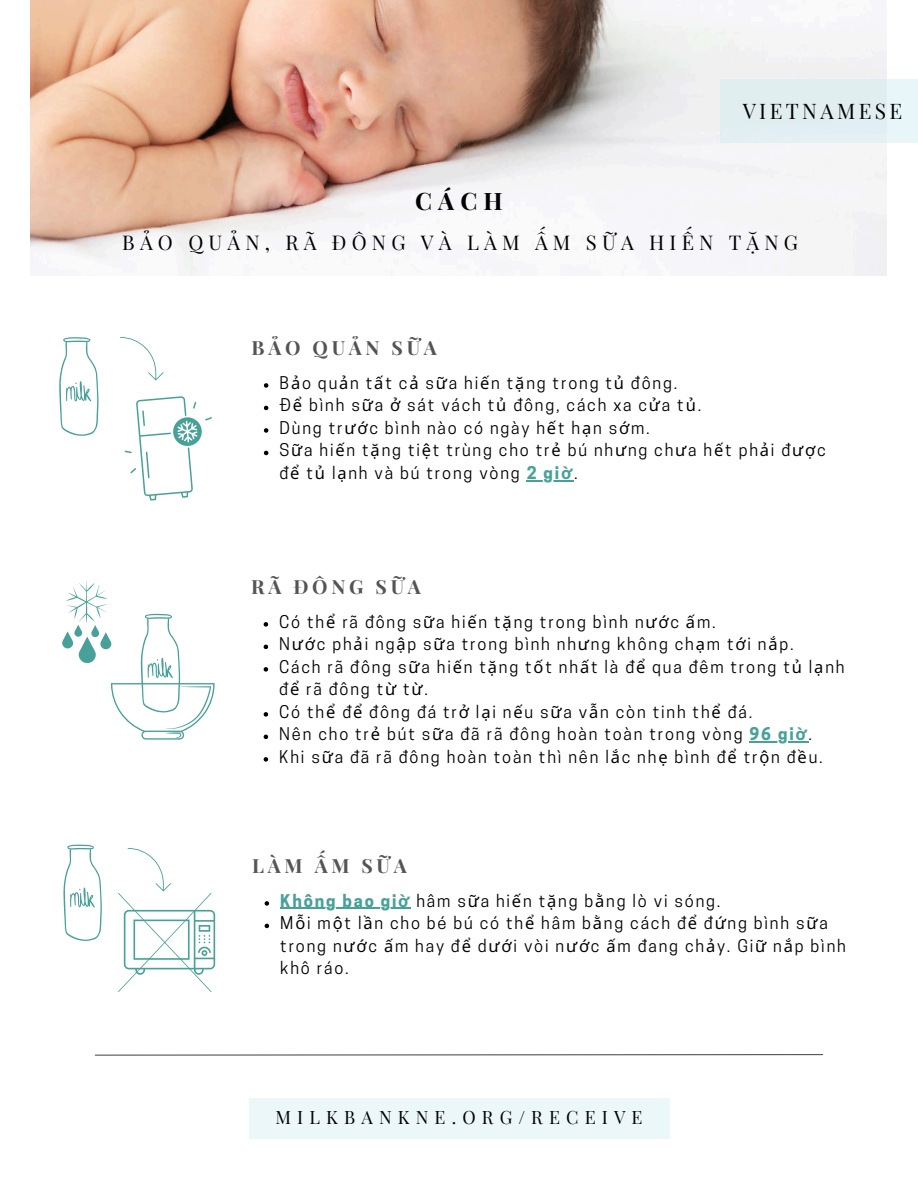
<style>
.page{position:relative;width:918px;height:1188px;background:#fff}
.page>*{position:absolute;margin:0;border:0;box-sizing:border-box;transform-origin:0 0}
.t1{font:700 24px "Playfair Display";color:#000}
.t2{font:21px "Playfair Display";letter-spacing:.16em;color:#000}
.t3{font:20.25px "Playfair Display";letter-spacing:.255em;color:#000}
.t4{font:700 19.5px "Playfair Display";letter-spacing:.19em;color:#545454}
.t5{font:18px "Playfair Display";letter-spacing:.34em;color:#000}
.t6{font:16.5px/22.5px "Cooper Hewitt";letter-spacing:.11em;color:#000}
.s1{font-family:"Noto Sans"}
.s2{font-weight:700;color:#48a199}
.s3{font-family:"Noto Sans";font-weight:700;color:#48a199}
</style>
<div class="page">
<img style="left:30px;top:0;width:856px;height:275px">
<svg style="left:125px;top:396px;width:87px;height:105px"></svg>
<svg style="left:59px;top:337px;width:39px;height:99px"></svg>
<svg style="left:120px;top:337px;width:43px;height:43px"></svg>
<svg style="left:62px;top:580px;width:152px;height:159px"></svg>
<svg style="left:94px;top:1054px;width:730px;height:2px"></svg>
<div style="left:249px;top:1098px;width:420px;height:40px;background:#ecf7f9"></div>
<svg style="left:63px;top:844px;width:39px;height:97px"></svg>
<svg style="left:118px;top:848px;width:97px;height:144px"></svg>
<svg style="left:264px;top:383px;width:4px;height:5px"></svg>
<svg style="left:264px;top:406px;width:4px;height:4px"></svg>
<svg style="left:264px;top:428px;width:4px;height:5px"></svg>
<svg style="left:264px;top:451px;width:4px;height:4px"></svg>
<hr style="left:527px;top:480px;width:47px;height:1px;background:#48a199">
<svg style="left:264px;top:622px;width:4px;height:5px"></svg>
<svg style="left:264px;top:645px;width:4px;height:4px"></svg>
<svg style="left:264px;top:667px;width:4px;height:5px"></svg>
<svg style="left:264px;top:712px;width:4px;height:5px"></svg>
<svg style="left:264px;top:735px;width:4px;height:4px"></svg>
<hr style="left:750px;top:741px;width:59px;height:1px;background:#48a199">
<svg style="left:264px;top:757px;width:4px;height:5px"></svg>
<svg style="left:265px;top:901px;width:4px;height:5px"></svg>
<hr style="left:280px;top:908px;width:131px;height:1px;background:#48a199">
<svg style="left:265px;top:924px;width:4px;height:4px"></svg>
<div style="left:720px;top:79px;width:198px;height:64px;background:#e1eef0"></div>
<p class="t2" style="left:743px;top:95px;width:161px">VIETNAMESE</p>
<h1 class="t1" style="left:415px;top:182px;width:89px">CÁCH</h1>
<p class="t3" style="left:122px;top:227px;width:677px">BẢO QUẢN, RÃ ĐÔNG VÀ LÀM ẤM SỮA HIẾN TẶNG</p>
<p class="t4" style="left:252px;top:333px;width:187px">BẢO QUẢN SỮA</p>
<p class="t6" style="left:280px;top:371px;width:548px">B<span class="s1">ả</span>o qu<span class="s1">ả</span>n t<span class="s1">ấ</span>t c<span class="s1">ả</span> s<span class="s1">ữ</span>a hi<span class="s1">ế</span>n t<span class="s1">ặ</span>ng trong t<span class="s1">ủ</span> đông.<br>Đ<span class="s1">ể</span> bình s<span class="s1">ữ</span>a <span class="s1">ở</span> sát vách t<span class="s1">ủ</span> đông, cách xa c<span class="s1">ử</span>a t<span class="s1">ủ</span>.<br>Dùng tr<span class="s1">ướ</span>c bình nào có ngày h<span class="s1">ế</span>t h<span class="s1">ạ</span>n s<span class="s1">ớ</span>m.<br>S<span class="s1">ữ</span>a hi<span class="s1">ế</span>n t<span class="s1">ặ</span>ng ti<span class="s1">ệ</span>t trùng cho tr<span class="s1">ẻ</span> bú nh<span class="s1">ư</span>ng ch<span class="s1">ư</span>a h<span class="s1">ế</span>t ph<span class="s1">ả</span>i đ<span class="s1">ượ</span>c đ<span class="s1">ể</span> t<span class="s1">ủ</span> l<span class="s1">ạ</span>nh và bú trong vòng <span class="s2">2 gi</span><span class="s3">ờ</span>.</p>
<p class="t4" style="left:251px;top:572px;width:171px">RÃ ĐÔNG SỮA</p>
<p class="t6" style="left:279px;top:610px;width:567px">Có th<span class="s1">ể</span> rã đông s<span class="s1">ữ</span>a hi<span class="s1">ế</span>n t<span class="s1">ặ</span>ng trong bình n<span class="s1">ướ</span>c <span class="s1">ấ</span>m.<br>N<span class="s1">ướ</span>c ph<span class="s1">ả</span>i ng<span class="s1">ậ</span>p s<span class="s1">ữ</span>a trong bình nh<span class="s1">ư</span>ng không ch<span class="s1">ạ</span>m t<span class="s1">ớ</span>i n<span class="s1">ắ</span>p.<br>Cách rã đông s<span class="s1">ữ</span>a hi<span class="s1">ế</span>n t<span class="s1">ặ</span>ng t<span class="s1">ố</span>t nh<span class="s1">ấ</span>t là đ<span class="s1">ể</span> qua đêm trong t<span class="s1">ủ</span> l<span class="s1">ạ</span>nh đ<span class="s1">ể</span> rã đông t<span class="s1">ừ</span> t<span class="s1">ừ</span>.<br>Có th<span class="s1">ể</span> đ<span class="s1">ể</span> đông đá tr<span class="s1">ở</span> l<span class="s1">ạ</span>i n<span class="s1">ế</span>u s<span class="s1">ữ</span>a v<span class="s1">ẫ</span>n còn tinh th<span class="s1">ể</span> đá.<br>Nên cho tr<span class="s1">ẻ</span> bút s<span class="s1">ữ</span>a đã rã đông hoàn toàn trong vòng <span class="s2">96 gi</span><span class="s3">ờ</span>.<br>Khi s<span class="s1">ữ</span>a đã rã đông hoàn toàn thì nên l<span class="s1">ắ</span>c nh<span class="s1">ẹ</span> bình đ<span class="s1">ể</span> tr<span class="s1">ộ</span>n đ<span class="s1">ề</span>u.</p>
<p class="t4" style="left:252px;top:851px;width:156px">LÀM ẤM SỮA</p>
<p class="t6" style="left:280px;top:889px;width:567px"><span class="s2">Không bao gi</span><span class="s3">ờ</span> hâm s<span class="s1">ữ</span>a hi<span class="s1">ế</span>n t<span class="s1">ặ</span>ng b<span class="s1">ằ</span>ng lò vi sóng.<br>M<span class="s1">ỗ</span>i m<span class="s1">ộ</span>t l<span class="s1">ầ</span>n cho bé bú có th<span class="s1">ể</span> hâm b<span class="s1">ằ</span>ng cách đ<span class="s1">ể</span> đ<span class="s1">ứ</span>ng bình s<span class="s1">ữ</span>a trong n<span class="s1">ướ</span>c <span class="s1">ấ</span>m hay đ<span class="s1">ể</span> d<span class="s1">ướ</span>i vòi n<span class="s1">ướ</span>c <span class="s1">ấ</span>m đang ch<span class="s1">ả</span>y. Gi<span class="s1">ữ</span> n<span class="s1">ắ</span>p bình khô ráo.</p>
<p class="t5" style="left:275px;top:1103px;width:369px">MILKBANKNE.ORG/RECEIVE</p>
</div>
